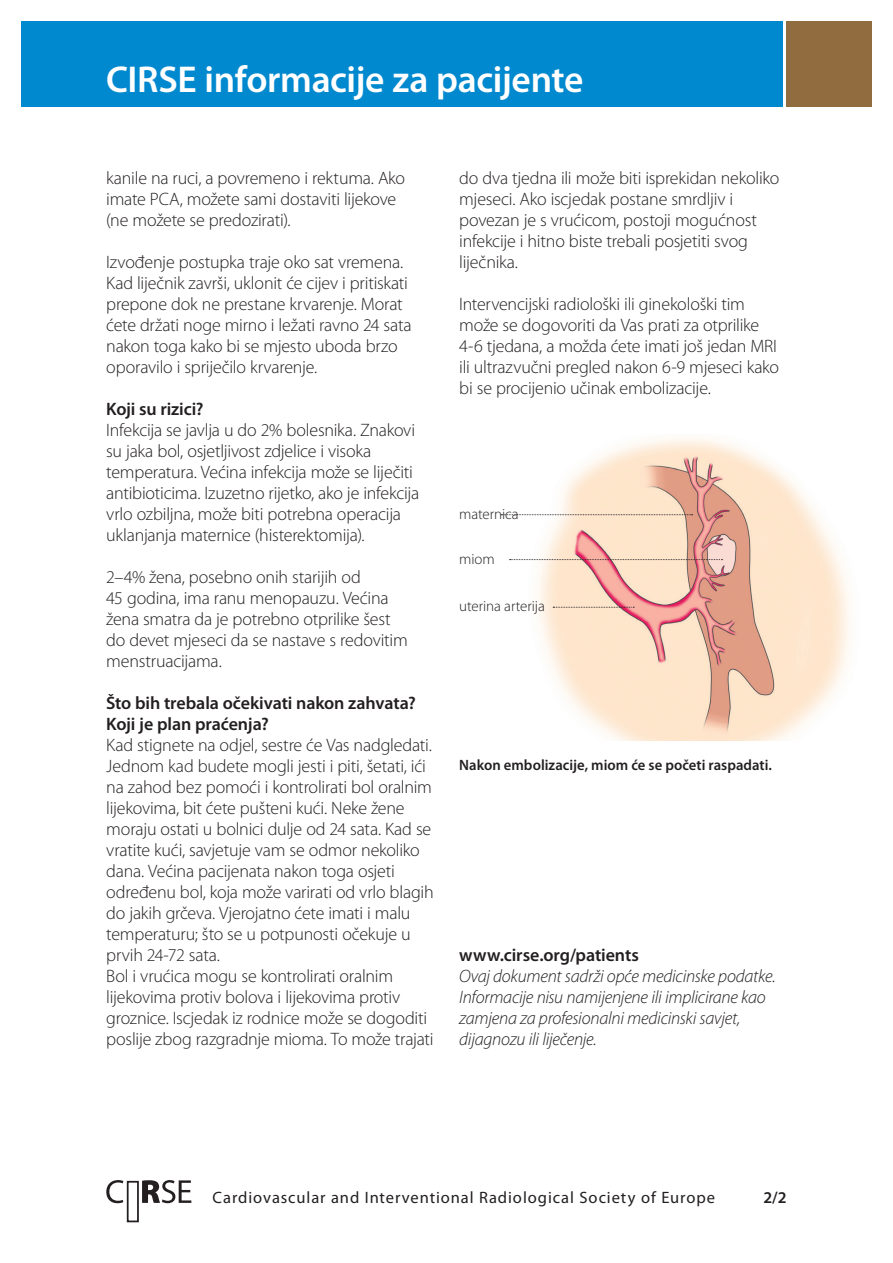
<style>
.page{position:relative;width:893px;height:1263px;background:#fff}
.page>*{position:absolute;margin:0;border:0;box-sizing:border-box;transform-origin:0 0}
.t1{font:600 37.5px "Myriad Pro";letter-spacing:-.01em;color:#fff}
.t2{font:300 18px/21px "Myriad Pro";letter-spacing:-.015em;color:#231f20}
.t3{font:italic 300 18px/21px "Myriad Pro";letter-spacing:-.015em;color:#231f20}
.t4{font:600 18px/21px "Myriad Pro";letter-spacing:-.005em;color:#231f20}
.t5{font:16.5px "Myriad Pro";letter-spacing:.055em;color:#231f20}
.t6{font:600 16.5px "Myriad Pro";color:#231f20}
.t7{font:600 15px "Myriad Pro";color:#231f20}
.t8{font:300 15px "Myriad Pro";letter-spacing:-.005em;color:#231f20}
</style>
<div class="page">
<div style="left:127px;top:1181px;width:12px;height:41px;background:#fff;border:2px solid #231f20"></div>
<svg style="left:106px;top:1180px;width:85px;height:23px"></svg>
<img style="left:500px;top:438px;width:349px;height:302px">
<svg style="left:510px;top:559px;width:212px;height:1px"></svg>
<svg style="left:553px;top:607px;width:81px;height:1px"></svg>
<svg style="left:501px;top:514px;width:192px;height:1px"></svg>
<div style="left:21px;top:21px;width:761px;height:85px;background:#0089cf"></div>
<div style="left:787px;top:21px;width:85px;height:85px;background:#906c3e"></div>
<h1 class="t1" style="left:106px;top:59px;width:479px">CIRSE informacije za pacijente</h1>
<p class="t2" style="left:106px;top:167px;width:300px">kanile na ruci, a povremeno i rektuma. Ako imate PCA, možete sami dostaviti lijekove (ne možete se predozirati).</p>
<p class="t2" style="left:106px;top:251px;width:307px">Izvođenje postupka traje oko sat vremena.<br>Kad liječnik završi, uklonit će cijev i pritiskati prepone dok ne prestane krvarenje. Morat ćete držati noge mirno i ležati ravno 24 sata nakon toga kako bi se mjesto uboda brzo oporavilo i spriječilo krvarenje.</p>
<p class="t4" style="left:106px;top:398px;width:99px">Koji su rizici?</p>
<p class="t2" style="left:106px;top:419px;width:314px">Infekcija se javlja u do 2% bolesnika. Znakovi su jaka bol, osjetljivost zdjelice i visoka temperatura. Većina infekcija može se liječiti antibioticima. Izuzetno rijetko, ako je infekcija vrlo ozbiljna, može biti potrebna operacija uklanjanja maternice (histerektomija).</p>
<p class="t2" style="left:106px;top:566px;width:303px">2–4% žena, posebno onih starijih od<br>45 godina, ima ranu menopauzu. Većina žena smatra da je potrebno otprilike šest do devet mjeseci da se nastave s redovitim menstruacijama.</p>
<p class="t4" style="left:106px;top:692px;width:311px">Što bih trebala očekivati nakon zahvata?<br>Koji je plan praćenja?</p>
<p class="t2" style="left:106px;top:734px;width:329px">Kad stignete na odjel, sestre će Vas nadgledati.<br>Jednom kad budete mogli jesti i piti, šetati, ići na zahod bez pomoći i kontrolirati bol oralnim lijekovima, bit ćete pušteni kući. Neke žene moraju ostati u bolnici dulje od 24 sata. Kad se vratite kući, savjetuje vam se odmor nekoliko dana. Većina pacijenata nakon toga osjeti određenu bol, koja može varirati od vrlo blagih do jakih grčeva. Vjerojatno ćete imati i malu temperaturu; što se u potpunosti očekuje u prvih 24-72 sata.<br>Bol i vrućica mogu se kontrolirati oralnim lijekovima protiv bolova i lijekovima protiv groznice. Iscjedak iz rodnice može se dogoditi poslije zbog razgradnje mioma. To može trajati</p>
<p class="t2" style="left:459px;top:168px;width:322px">do dva tjedna ili može biti isprekidan nekoliko mjeseci. Ako iscjedak postane smrdljiv i povezan je s vrućicom, postoji mogućnost infekcije i hitno biste trebali posjetiti svog liječnika.</p>
<p class="t2" style="left:459px;top:294px;width:321px">Intervencijski radiološki ili ginekološki tim može se dogovoriti da Vas prati za otprilike 4-6 tjedana, a možda ćete imati još jedan MRI ili ultrazvučni pregled nakon 6-9 mjeseci kako bi se procijenio učinak embolizacije.</p>
<p class="t8" style="left:459px;top:506px;width:61px">maternica</p>
<p class="t8" style="left:459px;top:551px;width:37px">miom</p>
<p class="t8" style="left:459px;top:598px;width:87px">uterina arterija</p>
<p class="t7" style="left:459px;top:757px;width:314px">Nakon embolizacije, miom će se početi raspadati.</p>
<p class="t4" style="left:459px;top:945px;width:181px">www.cirse.org/patients</p>
<p class="t3" style="left:459px;top:966px;width:318px">Ovaj dokument sadrži opće medicinske podatke.<br>Informacije nisu namijenjene ili implicirane kao zamjena za profesionalni medicinski savjet, dijagnozu ili liječenje.</p>
<p class="t5" style="left:213px;top:1188px;width:504px">Cardiovascular and Interventional Radiological Society of Europe</p>
<p class="t6" style="left:763px;top:1188px;width:25px">2/2</p>
</div>
